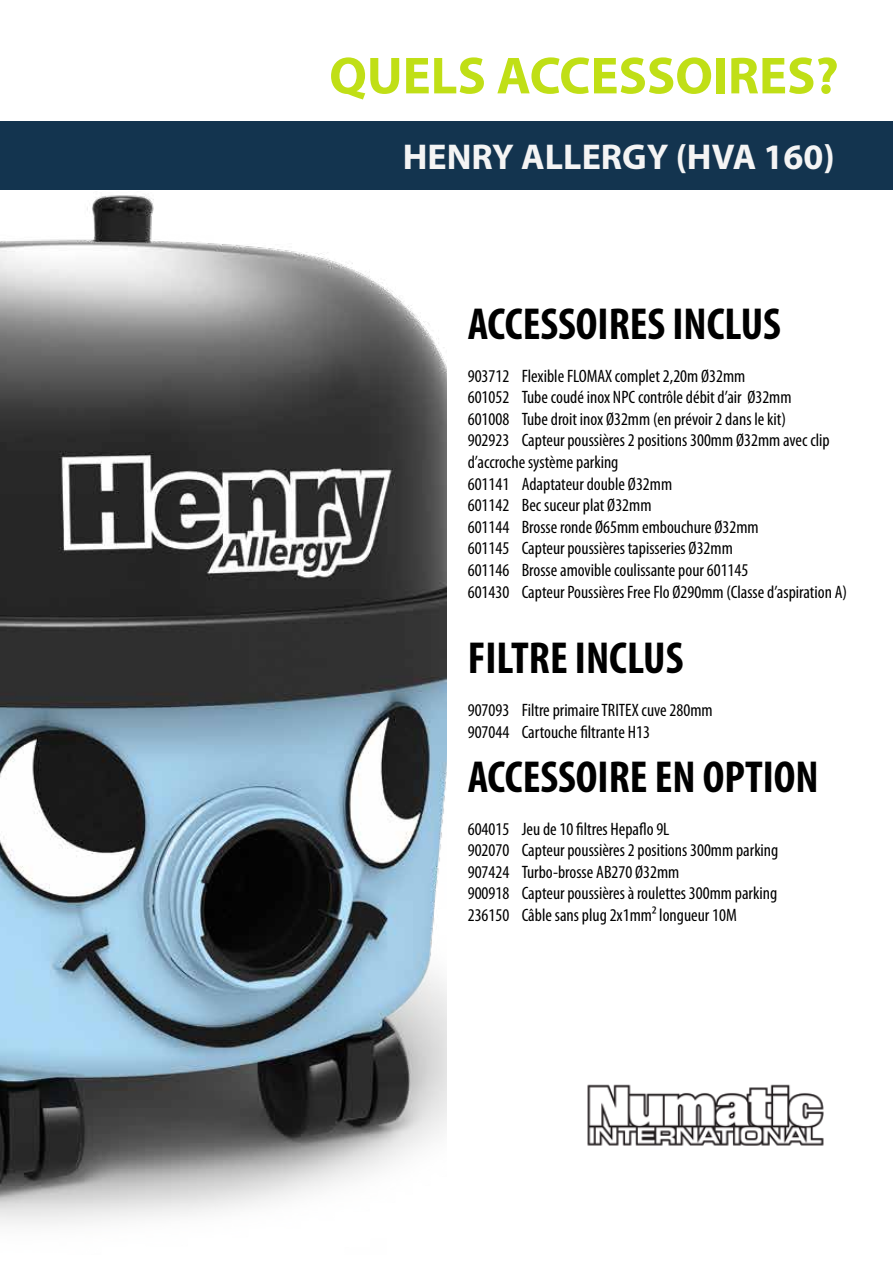
<style>
.page{position:relative;width:893px;height:1263px;background:#fff}
.page>*{position:absolute;margin:0;border:0;box-sizing:border-box;transform-origin:0 0}
.t1{font:700 52.5px "Myriad Pro";color:#c0df16}
.t2{font:700 condensed 45px "Myriad Pro";color:#000}
.t3{font:700 36px "Myriad Pro";color:#f4f4f4}
.t4{font:condensed 18px/21.6px "Myriad Pro";color:#000}
</style>
<div class="page">
<div style="left:0;top:121px;width:893px;height:68px;background:#13344f"></div>
<img style="left:0;top:189px;width:446px;height:1035px">
<img style="left:587px;top:1084px;width:237px;height:62px">
<h1 class="t1" style="left:329px;top:41px;width:511px">QUELS ACCESSOIRES?</h1>
<h3 class="t3" style="left:403px;top:133px;width:434px">HENRY ALLERGY (HVA 160)</h3>
<h2 class="t2" style="left:468px;top:296px;width:315px">ACCESSOIRES INCLUS</h2>
<p class="t4" style="left:468px;top:365px;width:381px">903712 Flexible FLOMAX complet 2,20m Ø32mm<br>601052 Tube coudé inox NPC contrôle débit d’air Ø32mm<br>601008 Tube droit inox Ø32mm (en prévoir 2 dans le kit)<br>902923 Capteur poussières 2 positions 300mm Ø32mm avec clip d’accroche système parking<br>601141 Adaptateur double Ø32mm<br>601142 Bec suceur plat Ø32mm<br>601144 Brosse ronde Ø65mm embouchure Ø32mm<br>601145 Capteur poussières tapisseries Ø32mm<br>601146 Brosse amovible coulissante pour 601145<br>601430 Capteur Poussières Free Flo Ø290mm (Classe d’aspiration A)</p>
<h2 class="t2" style="left:468px;top:630px;width:217px">FILTRE INCLUS</h2>
<p class="t4" style="left:468px;top:699px;width:246px">907093 Filtre primaire TRITEX cuve 280mm<br>907044 Cartouche filtrante H13</p>
<h2 class="t2" style="left:468px;top:748px;width:352px">ACCESSOIRE EN OPTION</h2>
<p class="t4" style="left:468px;top:817px;width:312px">604015 Jeu de 10 filtres Hepaflo 9L<br>902070 Capteur poussières 2 positions 300mm parking 907424 Turbo-brosse AB270 Ø32mm<br>900918 Capteur poussières à roulettes 300mm parking 236150 Câble sans plug 2x1mm² longueur 10M</p>
</div>
